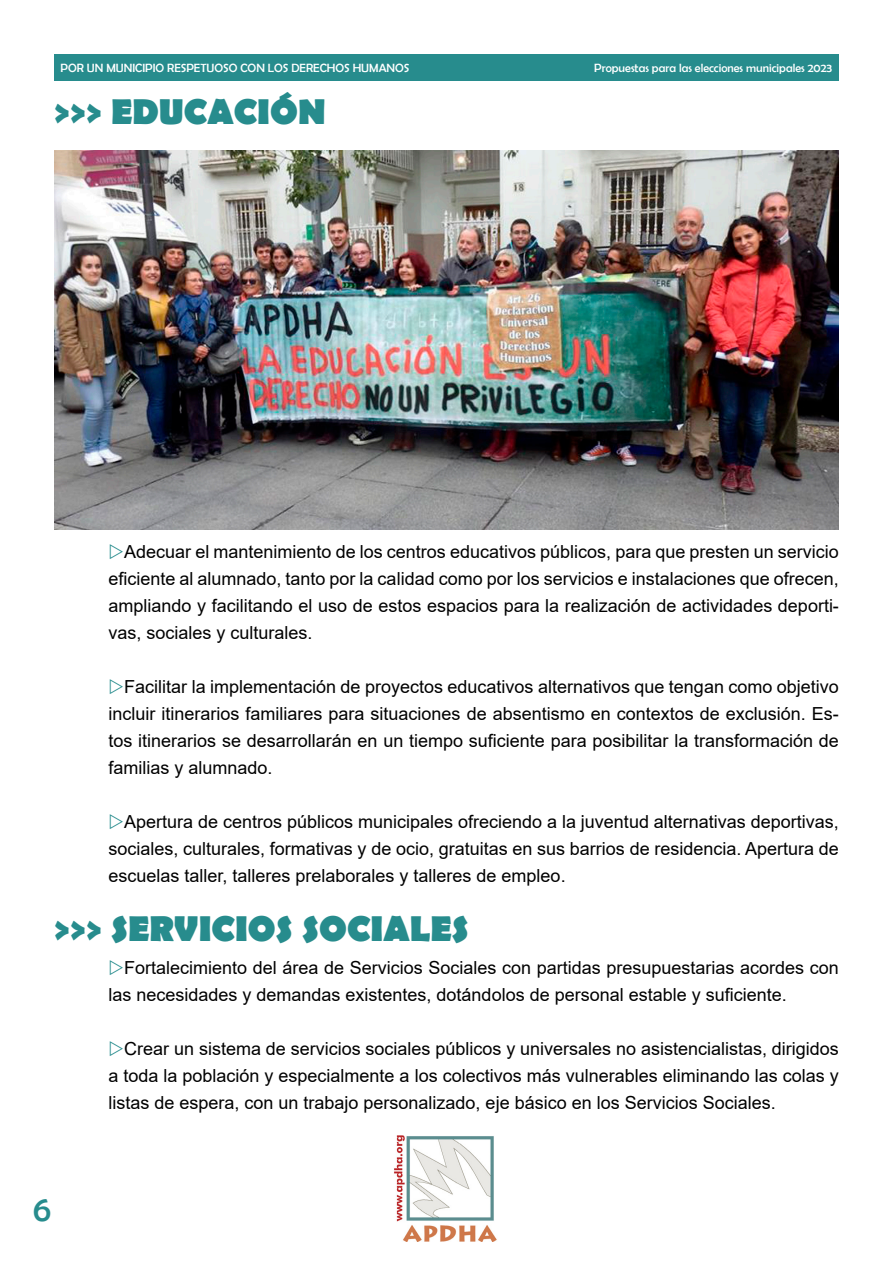
<style>
.page{position:relative;width:893px;height:1263px;background:#fff}
.page>*{position:absolute;margin:0;border:0;box-sizing:border-box;transform-origin:0 0}
.t1{font:700 36px "Berlin Sans FB";color:#278c8d}
.t2{font:36px "Berlin Sans FB";color:#278c8d}
.t3{font:18px/27px "Arial";color:#000;text-align:justify}
.t4{font:12px "Berlin Sans FB";color:#fff}
</style>
<div class="page">
<img style="left:394px;top:1135px;width:103px;height:107px">
<div style="left:54px;top:54px;width:785px;height:26px;background:#278c8d"></div>
<img style="left:54px;top:151px;width:785px;height:378px">
<p class="t4" style="left:61px;top:61px;width:350px">POR UN MUNICIPIO RESPETUOSO CON LOS DERECHOS HUMANOS</p>
<p class="t4" style="left:594px;top:61px;width:239px">Propuestas para las elecciones municipales 2023</p>
<p class="t1" style="left:54px;top:91px;width:273px">&gt;&gt;&gt; EDUCACIÓN</p>
<p class="t3" style="left:108px;top:538px;width:732px;text-indent:16px">Adecuar el mantenimiento de los centros educativos públicos, para que presten un servicio eficiente al alumnado, tanto por la calidad como por los servicios e instalaciones que ofrecen, ampliando y facilitando el uso de estos espacios para la realización de actividades deporti&shy;vas, sociales y culturales.</p>
<p class="t3" style="left:108px;top:673px;width:732px;text-indent:16px">Facilitar la implementación de proyectos educativos alternativos que tengan como objetivo incluir itinerarios familiares para situaciones de absentismo en contextos de exclusión. Es&shy;tos itinerarios se desarrollarán en un tiempo suficiente para posibilitar la transformación de familias y alumnado.</p>
<p class="t3" style="left:108px;top:808px;width:732px;text-indent:16px">Apertura de centros públicos municipales ofreciendo a la juventud alternativas deportivas, sociales, culturales, formativas y de ocio, gratuitas en sus barrios de residencia. Apertura de escuelas taller, talleres prelaborales y talleres de empleo.</p>
<p class="t1" style="left:54px;top:908px;width:416px">&gt;&gt;&gt; SERVICIOS SOCIALES</p>
<p class="t3" style="left:108px;top:954px;width:732px;text-indent:16px">Fortalecimiento del área de Servicios Sociales con partidas presupuestarias acordes con las necesidades y demandas existentes, dotándolos de personal estable y suficiente.</p>
<p class="t3" style="left:108px;top:1035px;width:732px;text-indent:16px">Crear un sistema de servicios sociales públicos y universales no asistencialistas, dirigidos a toda la población y especialmente a los colectivos más vulnerables eliminando las colas y listas de espera, con un trabajo personalizado, eje básico en los Servicios Sociales.</p>
<p class="t2" style="left:33px;top:1188px;width:20px">6</p>
</div>
